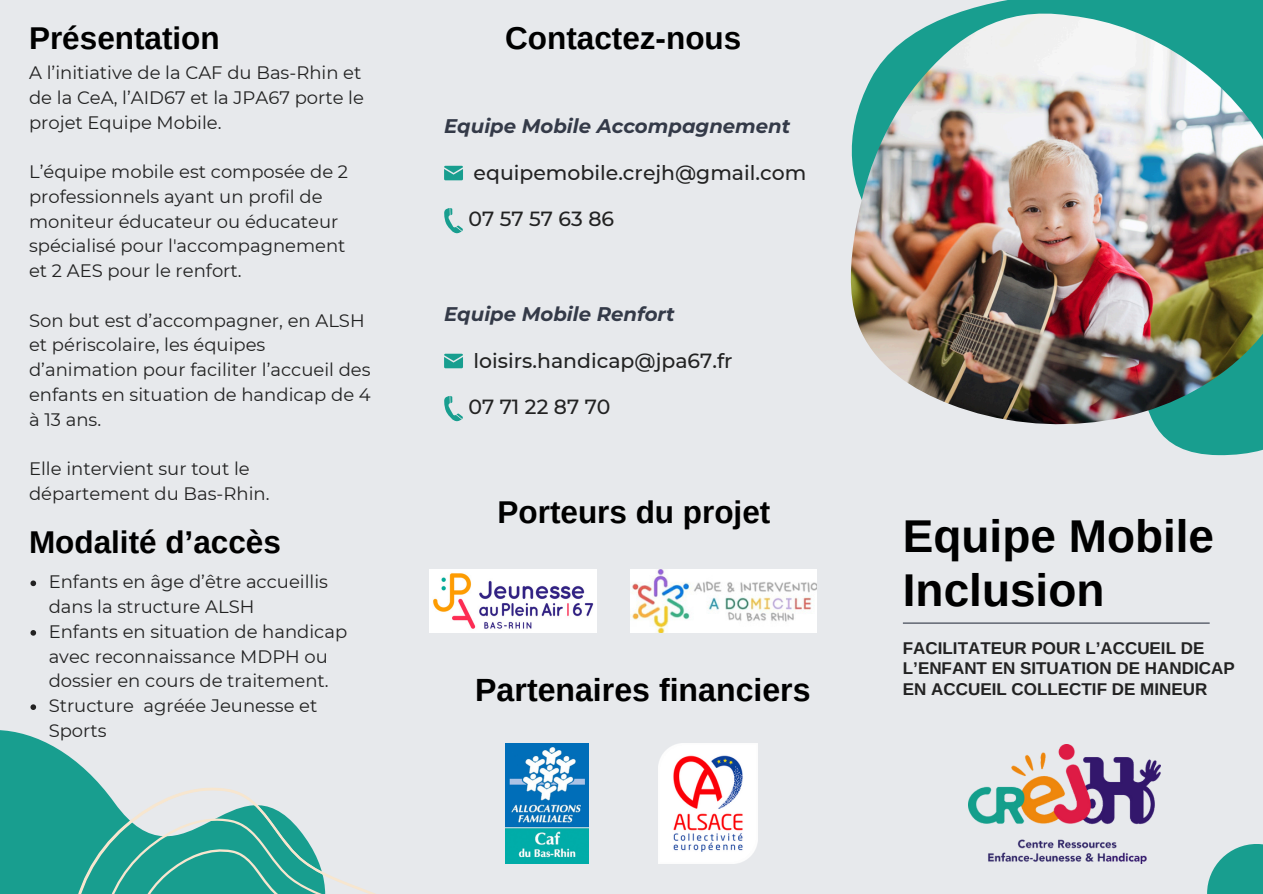
<style>
.page{position:relative;width:1263px;height:894px;background:#fff}
.page>*{position:absolute;margin:0;border:0;box-sizing:border-box;transform-origin:0 0}
.t1{font:700 45.9px/54.8px "Arimo";color:#000}
.t2{font:700 32.1px "Arimo";color:#000}
.t3{font:700 31.5px "Arimo";color:#000}
.t4{font:500 20.4px "Montserrat";color:#222}
.t5{font:italic 700 19.65px "Montserrat";color:#343a48}
.t6{font:18px/24.8px "Montserrat";color:#222}
.t7{font:700 16.95px/20.2px "Arimo";color:#222}
</style>
<div class="page">
<div style="left:0;top:0;width:1263px;height:893px;background:#e7e9ec"></div>
<svg style="left:444px;top:208px;width:19px;height:26px"></svg>
<svg style="left:444px;top:396px;width:19px;height:25px"></svg>
<svg style="left:444px;top:166px;width:19px;height:14px"></svg>
<svg style="left:444px;top:353px;width:19px;height:15px"></svg>
<img style="left:429px;top:569px;width:168px;height:63px">
<img style="left:505px;top:743px;width:83px;height:120px">
<img style="left:658px;top:743px;width:99px;height:120px">
<svg style="left:816px;top:0;width:447px;height:582px"></svg>
<img style="left:851px;top:14px;width:412px;height:410px">
<svg style="left:1207px;top:844px;width:56px;height:49px;fill:#189e8f"></svg>
<hr style="left:903px;top:622px;width:307px;height:1px;background:#343a48">
<img style="left:969px;top:744px;width:191px;height:119px">
<svg style="left:2px;top:730px;width:72px;height:163px;background:#2ca598"></svg>
<svg style="left:46px;top:760px;width:210px;height:133px"></svg>
<svg style="left:90px;top:804px;width:283px;height:89px"></svg>
<svg style="left:30px;top:580px;width:6px;height:6px"></svg>
<svg style="left:30px;top:630px;width:6px;height:5px"></svg>
<svg style="left:30px;top:704px;width:6px;height:5px"></svg>
<img style="left:630px;top:569px;width:186px;height:63px">
<p class="t3" style="left:29px;top:20px;width:192px">Présentation</p>
<p class="t6" style="left:29px;top:60px;width:336px">A l’initiative de la CAF du Bas-Rhin et de la CeA, l’AID67 et la JPA67 porte le projet Equipe Mobile.</p>
<p class="t6" style="left:29px;top:159px;width:321px">L’équipe mobile est composée de 2 professionnels ayant un profil de moniteur éducateur ou éducateur spécialisé pour l'accompagnement et 2 AES pour le renfort.</p>
<h2 class="t6" style="left:29px;top:308px;width:343px">Son but est d’accompagner, en ALSH et périscolaire, les équipes d’animation pour faciliter l’accueil des enfants en situation de handicap de 4 à 13 ans.</h2>
<h1 class="t6" style="left:29px;top:456px;width:242px">Elle intervient sur tout le département du Bas-Rhin.</h1>
<p class="t3" style="left:29px;top:524px;width:253px">Modalité d’accès</p>
<h2 class="t6" style="left:49px;top:569px;width:281px">Enfants en âge d’être accueillis dans la structure ALSH</h2>
<p class="t6" style="left:49px;top:619px;width:300px">Enfants en situation de handicap avec reconnaissance MDPH ou dossier en cours de traitement.</p>
<p class="t6" style="left:49px;top:693px;width:270px">Structure agréée Jeunesse et<br>Sports</p>
<p class="t3" style="left:505px;top:20px;width:238px">Contactez-nous</p>
<p class="t5" style="left:444px;top:114px;width:348px">Equipe Mobile Accompagnement</p>
<h2 class="t4" style="left:474px;top:160px;width:334px">equipemobile.crejh@gmail.com</h2>
<p class="t4" style="left:468px;top:207px;width:147px">07 57 57 63 86</p>
<p class="t5" style="left:444px;top:302px;width:232px">Equipe Mobile Renfort</p>
<p class="t4" style="left:474px;top:348px;width:260px">loisirs.handicap@jpa67.fr</p>
<h2 class="t4" style="left:468px;top:394px;width:144px">07 71 22 87 70</h2>
<p class="t3" style="left:498px;top:494px;width:274px">Porteurs du projet</p>
<p class="t2" style="left:475px;top:671px;width:337px">Partenaires financiers</p>
<p class="t1" style="left:903px;top:508px;width:313px">Equipe Mobile<br>Inclusion</p>
<p class="t7" style="left:903px;top:637px;width:333px">FACILITATEUR POUR L’ACCUEIL DE<br>L’ENFANT EN SITUATION DE HANDICAP<br>EN ACCUEIL COLLECTIF DE MINEUR</p>
</div>
